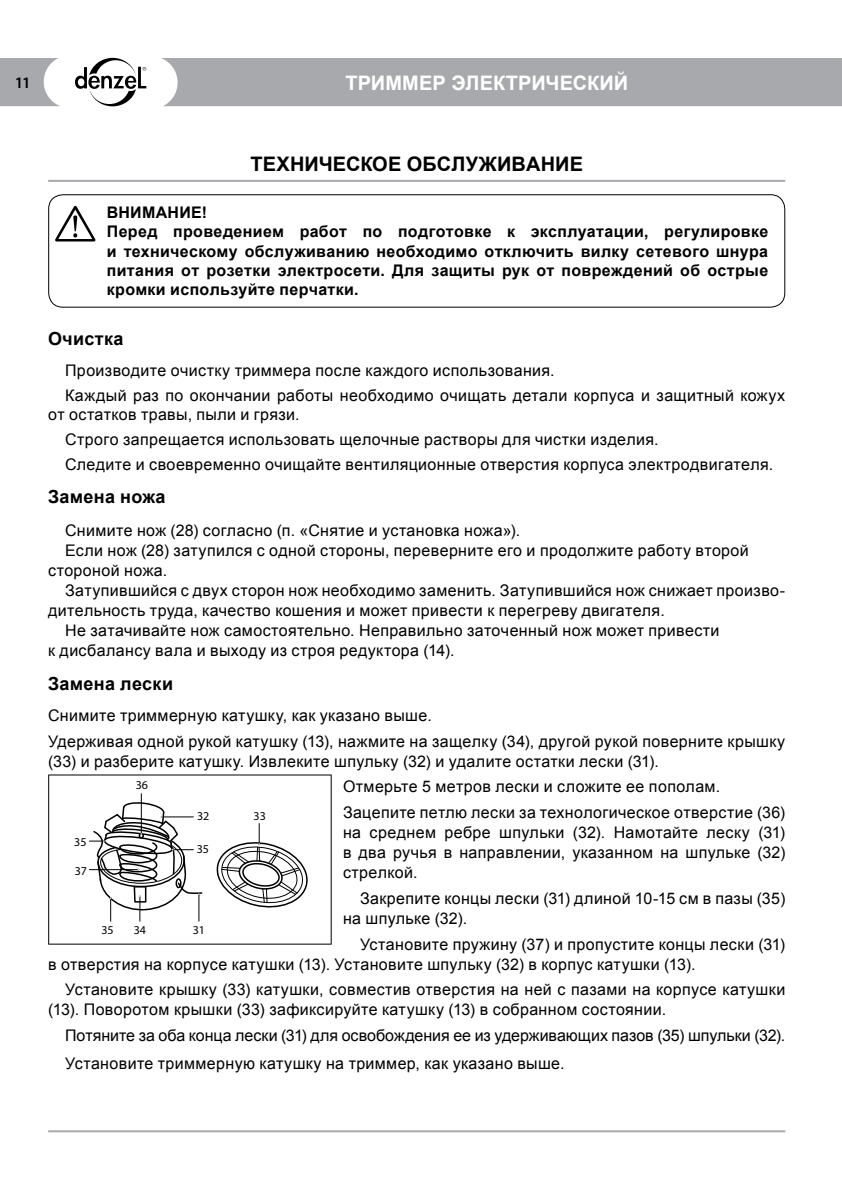
<style>
.page{position:relative;width:842px;height:1191px;background:#fff}
.page>*{position:absolute;margin:0;border:0;box-sizing:border-box;transform-origin:0 0}
.t1{font:700 20px "Arial";letter-spacing:.005em;color:#000}
.t2{font:700 20px "Arial";letter-spacing:.005em;color:#fff}
.t3{font:700 18px "Arial";letter-spacing:.015em;color:#000}
.t4{font:16px/20px "Arial";letter-spacing:.025em;color:#000}
.t5{font:700 16px/19.2px "Arial";letter-spacing:.02em;color:#000}
.t6{font:16px/27.6px "Arial";letter-spacing:.005em;color:#000}
.t7{font:600 16px "Myriad Pro";color:#000}
.t8{font:12px "Myriad Pro";color:#000}
</style>
<div class="page">
<div style="left:161px;top:58px;width:681px;height:48px;background:#a7a9ac"></div>
<svg style="left:0;top:58px;width:60px;height:48px"></svg>
<svg style="left:75px;top:58px;width:71px;height:48px"></svg>
<hr style="left:48px;top:180px;width:737px;height:2px;background:#a7a9ac">
<hr style="left:48px;top:1130px;width:737px;height:2px;background:#a7a9ac">
<svg style="left:48px;top:774px;width:284px;height:170px"></svg>
<div style="left:48px;top:194px;width:737px;height:114px;border:1px solid #000;border-radius:14px"></div>
<svg style="left:55px;top:206px;width:40px;height:35px"></svg>
<p class="t7" style="left:15px;top:72px;width:17px">11</p>
<p class="t2" style="left:345px;top:70px;width:175px">ТРИММЕР электри</p>
<p class="t2" style="left:545px;top:70px;width:84px">ческий</p>
<p class="t1" style="left:250px;top:150px;width:111px">ТЕХНИЧЕСКО</p>
<p class="t1" style="left:388px;top:150px;width:64px">Е ОБСЛУ</p>
<p class="t1" style="left:479px;top:150px;width:34px">ЖИВА</p>
<p class="t1" style="left:541px;top:150px;width:44px">НИЕ</p>
<p class="t5" style="left:107px;top:203px;width:663px">Внимание!<br>Перед проведением работ по подготовке к эксплуатации, регулировке и техническому обслуживанию необходимо отключить вилку сетевого шнура питания от розетки электросети. Для защиты рук от повреждений об острые кромки используйте перчатки.</p>
<p class="t3" style="left:48px;top:327px;width:77px">Очистка</p>
<p class="t4" style="left:65px;top:358px;width:721px;line-height:24.8px">Производите очистку триммера после каждого использования.<br>Каждый раз по окончании работы необходимо очищать детали корпуса и защитный кожух</p>
<p class="t4" style="left:65px;top:402px;width:709px;line-height:24.8px;text-indent:-17px">от остатков травы, пыли и грязи.<br>Строго запрещается использовать щелочные растворы для чистки изделия.<br>Следите и своевременно очищайте вентиляционные отверстия корпуса электродвигателя.</p>
<p class="t3" style="left:48px;top:485px;width:119px">Замена ножа</p>
<p class="t4" style="left:65px;top:521px;width:457px">Снимите нож (28) согласно (п. «Снятие и установка ножа»).</p>
<p class="t4" style="left:65px;top:541px;width:685px">Если нож (28) затупился с одной стороны, переверните его и продолжите работу второй</p>
<p class="t4" style="left:48px;top:561px;width:120px">стороной ножа.</p>
<p class="t4" style="left:65px;top:581px;width:721px">Затупившийся с двух сторон нож необходимо заменить. Затупившийся нож снижает произво-</p>
<p class="t4" style="left:48px;top:601px;width:618px">дительность труда, качество кошения и может привести к перегреву двигателя.</p>
<p class="t4" style="left:65px;top:621px;width:656px">Не затачивайте нож самостоятельно. Неправильно заточенный нож может привести</p>
<p class="t4" style="left:48px;top:641px;width:408px">к дисбалансу вала и выходу из строя редуктора (14).</p>
<p class="t3" style="left:48px;top:671px;width:126px">Замена лески</p>
<p class="t4" style="left:48px;top:703px;width:738px;line-height:25.6px">Снимите триммерную катушку, как указано выше.<br>Удерживая одной рукой катушку (13), нажмите на защелку (34), другой рукой поверните крышку</p>
<p class="t4" style="left:48px;top:751px;width:612px">(33) и разберите катушку. Извлеките шпульку (32) и удалите остатки лески (31).</p>
<p class="t4" style="left:343px;top:774px;width:444px;line-height:25.6px">Отмерьте 5 метров лески и сложите ее пополам.<br>Зацепите петлю лески за технологическое отверстие (36)</p>
<p class="t4" style="left:343px;top:822px;width:444px;text-align:justify">на среднем ребре шпульки (32). Намотайте леску (31) в два ручья в направлении, указанном на шпульке (32) стрелкой.</p>
<p class="t4" style="left:343px;top:888px;width:444px;text-indent:17px">Закрепите концы лески (31) длиной 10-15 см в пазы (35) на шпульке (32).</p>
<p class="t4" style="left:48px;top:934px;width:738px;text-indent:312px">Установите пружину (37) и пропустите концы лески (31) в отверстия на корпусе катушки (13). Установите шпульку (32) в корпус катушки (13).</p>
<p class="t4" style="left:48px;top:979px;width:739px;text-indent:17px">Установите крышку (33) катушки, совместив отверстия на ней с пазами на корпусе катушки (13). Поворотом крышки (33) зафиксируйте катушку (13) в собранном состоянии.</p>
<p class="t6" style="left:65px;top:1021px;width:721px">Потяните за оба конца лески (31) для освобождения ее из удерживающих пазов (35) шпульки (32).<br>Установите триммерную катушку на триммер, как указано выше.</p>
<p class="t8" style="left:136px;top:777px;width:14px">36</p>
<p class="t8" style="left:254px;top:809px;width:14px">33</p>
<p class="t8" style="left:197px;top:809px;width:14px">32</p>
<p class="t8" style="left:197px;top:841px;width:14px">35</p>
<p class="t8" style="left:74px;top:835px;width:14px">35</p>
<p class="t8" style="left:75px;top:863px;width:14px">37</p>
<p class="t8" style="left:134px;top:922px;width:14px">34</p>
<p class="t8" style="left:193px;top:922px;width:14px">31</p>
<p class="t8" style="left:101px;top:922px;width:14px">35</p>
</div>
